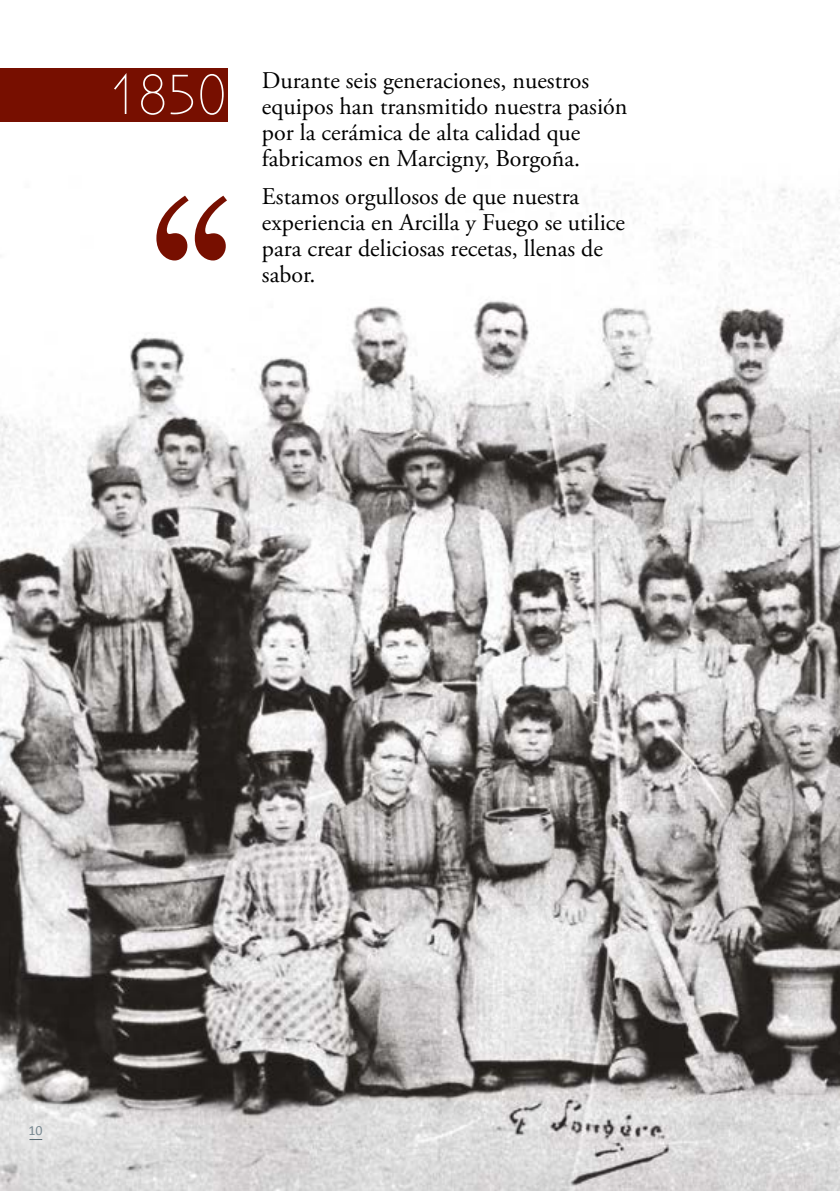
<style>
.page{position:relative;width:840px;height:1191px;background:#fff}
.page>*{position:absolute;margin:0;border:0;box-sizing:border-box;transform-origin:0 0}
.t1{font:300 56px "Existence";color:#fff}
.t2{font:24px/26px "Adobe Garamond Pro";color:#000}
.t3{font:14px "Calibri";color:#778891}
</style>
<div class="page">
<img style="left:0;top:116px;width:839px;height:1075px">
<svg style="left:29px;top:1139px;width:13px;height:1px"></svg>
<svg style="left:156px;top:196px;width:71px;height:64px"></svg>
<div style="left:0;top:68px;width:227px;height:54px;background:#770f00"></div>
<h1 class="t1" style="left:108px;top:52px;width:120px">1850</h1>
<p class="t2" style="left:262px;top:69px;width:367px">Durante seis generaciones, nuestros equipos han transmitido nuestra pasión por la cerámica de alta calidad que fabricamos en Marcigny, Borgoña.</p>
<p class="t2" style="left:262px;top:184px;width:364px">Estamos orgullosos de que nuestra experiencia en Arcilla y Fuego se utilice para crear deliciosas recetas, llenas de sabor.</p>
<p class="t3" style="left:29px;top:1122px;width:16px">10</p>
</div>
